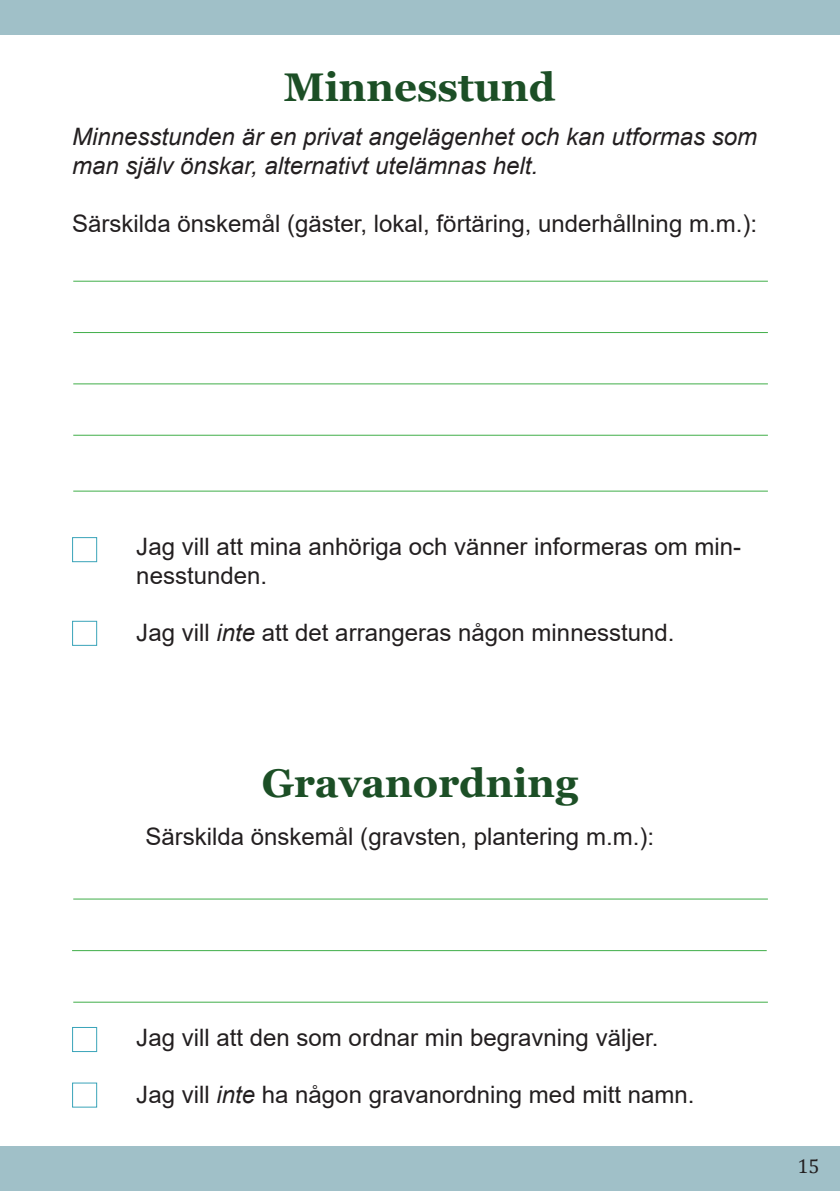
<style>
.page{position:relative;width:840px;height:1191px;background:#fff}
.page>*{position:absolute;margin:0;border:0;box-sizing:border-box;transform-origin:0 0}
.t1{font:700 40px "Georgia";color:#1c4f26}
.t2{font:24px/28.8px "Arial";color:#231f20}
.t3{font:italic 24px/28.8px "Arial";color:#231f20}
.t4{font:20px "Cambria";color:#231f20}
.s1{font-style:italic}
</style>
<div class="page">
<div style="left:72px;top:621px;width:25px;height:25px;border:1px solid #3aa4b9"></div>
<div style="left:72px;top:1027px;width:25px;height:25px;border:1px solid #3aa4b9"></div>
<div style="left:72px;top:537px;width:25px;height:25px;border:1px solid #3aa4b9"></div>
<div style="left:72px;top:1082px;width:25px;height:25px;border:1px solid #3aa4b9"></div>
<div style="left:0;top:1146px;width:839px;height:45px;background:#a0c0c8"></div>
<hr style="left:73px;top:281px;width:694px;height:1px;background:#40ae49">
<hr style="left:73px;top:332px;width:694px;height:1px;background:#40ae49">
<hr style="left:73px;top:383px;width:694px;height:1px;background:#40ae49">
<hr style="left:73px;top:435px;width:694px;height:1px;background:#40ae49">
<hr style="left:73px;top:491px;width:694px;height:1px;background:#40ae49">
<hr style="left:73px;top:898px;width:694px;height:1px;background:#40ae49">
<hr style="left:72px;top:950px;width:694px;height:1px;background:#40ae49">
<hr style="left:73px;top:1001px;width:694px;height:1px;background:#40ae49">
<div style="left:0;top:0;width:839px;height:34px;background:#a0c0c8"></div>
<h1 class="t1" style="left:283px;top:62px;width:273px">Minnesstund</h1>
<p class="t3" style="left:72px;top:123px;width:686px">Minnesstunden är en privat angelägenhet och kan utformas som man själv önskar, alternativt utelämnas helt.</p>
<p class="t2" style="left:72px;top:209px;width:686px">Särskilda önskemål (gäster, lokal, förtäring, underhållning m.m.):</p>
<p class="t2" style="left:136px;top:532px;width:606px">Jag vill att mina anhöriga och vänner informeras om min&shy;nesstunden.</p>
<p class="t2" style="left:136px;top:618px;width:539px">Jag vill <span class="s1">inte</span> att det arrangeras någon minnesstund.</p>
<h1 class="t1" style="left:261px;top:758px;width:318px">Gravanordning</h1>
<p class="t2" style="left:145px;top:822px;width:510px">Särskilda önskemål (gravsten, plantering m.m.):</p>
<p class="t2" style="left:136px;top:1022px;width:523px">Jag vill att den som ordnar min begravning väljer.</p>
<p class="t2" style="left:136px;top:1080px;width:559px">Jag vill <span class="s1">inte</span> ha någon gravanordning med mitt namn.</p>
<p class="t4" style="left:797px;top:1153px;width:24px">15</p>
</div>
